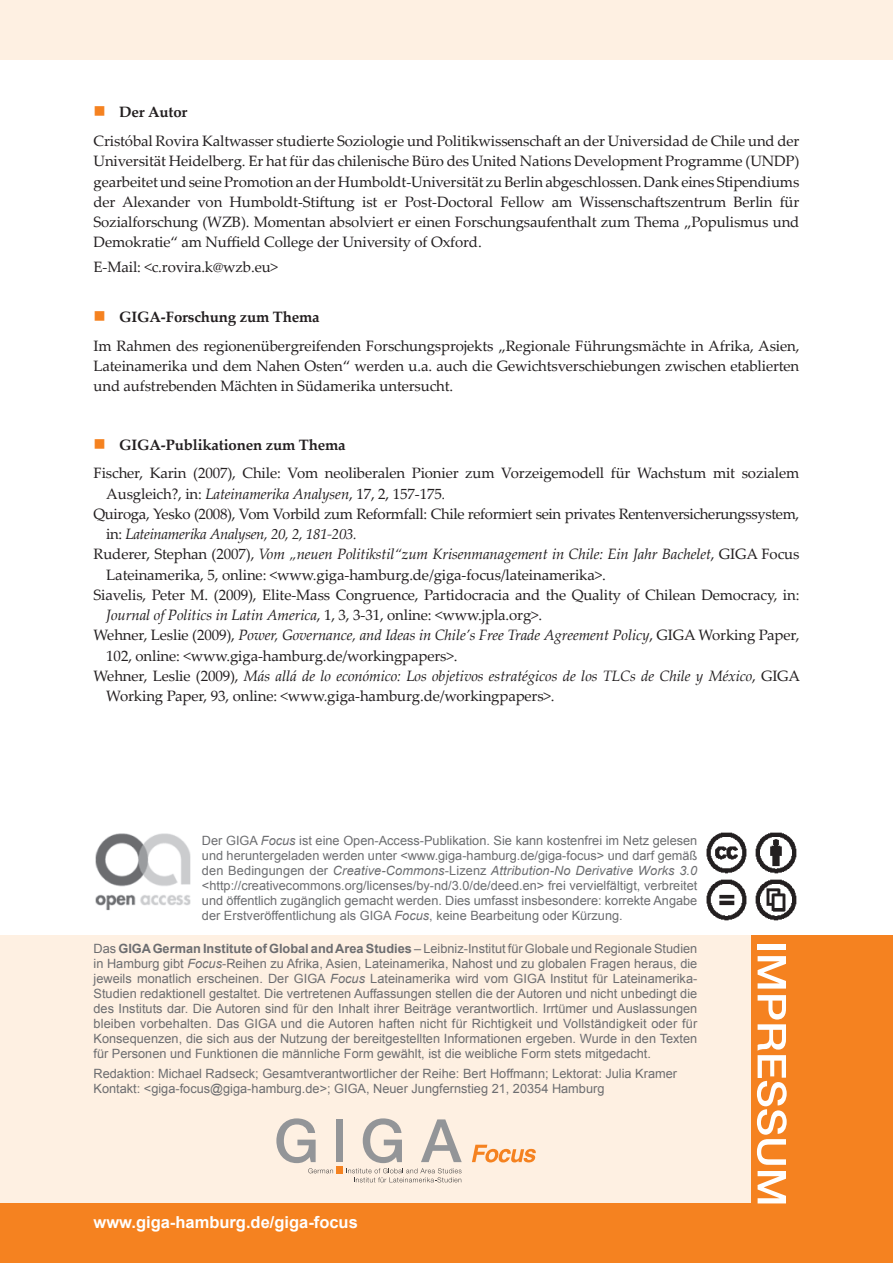
<style>
.page{position:relative;width:893px;height:1263px;background:#fff}
.page>*{position:absolute;margin:0;border:0;box-sizing:border-box;transform-origin:0 0}
.t1{font:700 16.5px "Arial";color:#fff}
.t2{font:16.5px "Wingdings";color:#f58220}
.t3{font:15px/20.2px "Palatino Linotype";letter-spacing:-.01em;color:#231f20;text-align:justify}
.t4{font:italic 15px "Palatino Linotype";letter-spacing:-.01em;color:#231f20}
.t5{font:700 15px "Palatino Linotype";letter-spacing:-.01em;color:#231f20}
.t6{font:12.75px/15px "Arial";color:#6c6d70;text-align:justify}
.s1{font-style:italic}
.s2{font-style:normal}
.s3{font-weight:700}
</style>
<div class="page">
<div style="left:0;top:935px;width:893px;height:328px;background:#fef0e2"></div>
<div style="left:752px;top:935px;width:141px;height:328px;background:#f58220"></div>
<div style="left:758px;top:944px;width:28px;height:5px;background:#fff"></div>
<svg style="left:758px;top:956px;width:28px;height:32px"></svg>
<svg style="left:757px;top:995px;width:30px;height:170px"></svg>
<svg style="left:758px;top:1171px;width:28px;height:32px"></svg>
<div style="left:0;top:1203px;width:753px;height:60px;background:#f58220"></div>
<div style="left:0;top:0;width:893px;height:60px;background:#fef0e2"></div>
<img style="left:96px;top:833px;width:95px;height:78px">
<img style="left:755px;top:832px;width:42px;height:42px">
<img style="left:706px;top:879px;width:41px;height:42px">
<img style="left:755px;top:879px;width:42px;height:42px">
<img style="left:706px;top:832px;width:41px;height:42px">
<div style="left:336px;top:1119px;width:7px;height:43px;background:#939598"></div>
<svg style="left:276px;top:1118px;width:57px;height:55px"></svg>
<svg style="left:346px;top:1118px;width:116px;height:64px"></svg>
<div style="left:336px;top:1166px;width:7px;height:7px;background:#f58220"></div>
<svg style="left:472px;top:1145px;width:64px;height:17px"></svg>
<p class="t2" style="left:94px;top:102px;width:14px">■</p>
<p class="t5" style="left:119px;top:102px;width:70px">Der Autor</p>
<p class="t3" style="left:94px;top:130px;width:707px">Cristóbal Rovira Kaltwasser studierte Soziologie und Politikwissenschaft an der Universidad de Chile und der Universität Heidelberg. Er hat für das chilenische Büro des United Nations Development Programme (UNDP) gearbeitet und seine Promotion an der Humboldt-Universität zu Berlin abgeschlossen. Dank eines Stipendiums der Alexander von Humboldt-Stiftung ist er Post-Doctoral Fellow am Wissenschaftszentrum Berlin für Sozialforschung (WZB). Momentan absolviert er einen Forschungsaufenthalt zum Thema „Populismus und Demokratie“ am Nuffield College der University of Oxford.</p>
<p class="t3" style="left:94px;top:256px;width:186px">E-Mail: &lt;c.rovira.k@wzb.eu&gt;</p>
<p class="t5" style="left:119px;top:306px;width:202px">GIGA-Forschung zum Thema</p>
<p class="t3" style="left:94px;top:335px;width:707px">Im Rahmen des regionenübergreifenden Forschungsprojekts „Regionale Führungsmächte in Afrika, Asien, Lateinamerika und dem Nahen Osten“ werden u.a. auch die Gewichtsverschiebungen zwischen etablierten und aufstrebenden Mächten in Südamerika untersucht.</p>
<p class="t2" style="left:94px;top:307px;width:14px">■</p>
<p class="t5" style="left:119px;top:434px;width:228px">GIGA-Publikationen zum Thema</p>
<p class="t3" style="left:94px;top:463px;width:707px">Fischer, Karin (2007), Chile: Vom neoliberalen Pionier zum Vorzeigemodell für Wachstum mit sozialem</p>
<p class="t3" style="left:106px;top:483px;width:341px">Ausgleich?, in: <span class="s1">Lateinamerika Analysen</span>, 17, 2, 157-175<span class="s1">.</span></p>
<p class="t3" style="left:94px;top:503px;width:707px">Quiroga, Yesko (2008), Vom Vorbild zum Reformfall: Chile reformiert sein privates Rentenversicherungssystem,</p>
<p class="t4" style="left:106px;top:523px;width:252px"><span class="s2">in:</span> Lateinamerika Analysen, 20, 2, 181-203.</p>
<p class="t4" style="left:94px;top:544px;width:707px"><span class="s2">Ruderer, Stephan (2007),</span> Vom „neuen Politikstil“zum Krisenmanagement in Chile: Ein Jahr Bachelet<span class="s2">, GIGA Focus</span></p>
<p class="t3" style="left:106px;top:564px;width:501px">Lateinamerika, 5, online: &lt;www.giga-hamburg.de/giga-focus/lateinamerika&gt;.</p>
<p class="t3" style="left:94px;top:584px;width:707px">Siavelis, Peter M. (2009), Elite-Mass Congruence, Partidocracia and the Quality of Chilean Democracy, in:</p>
<p class="t3" style="left:106px;top:604px;width:437px"><span class="s1">Journal of Politics in Latin America</span>, 1, 3, 3-31, online: &lt;www.jpla.org&gt;.</p>
<p class="t4" style="left:94px;top:625px;width:707px"><span class="s2">Wehner, Leslie (2009),</span> Power, Governance, and Ideas in Chile’s Free Trade Agreement Policy<span class="s2">, GIGA Working Paper,</span></p>
<p class="t3" style="left:106px;top:645px;width:353px">102, online: &lt;www.giga-hamburg.de/workingpapers&gt;.</p>
<p class="t4" style="left:94px;top:665px;width:708px"><span class="s2">Wehner, Leslie (2009),</span> Más allá de lo económico: Los objetivos estratégicos de los TLCs de Chile y México<span class="s2">, GIGA</span></p>
<p class="t3" style="left:106px;top:685px;width:450px">Working Paper, 93, online: &lt;www.giga-hamburg.de/workingpapers&gt;.</p>
<p class="t2" style="left:94px;top:435px;width:14px">■</p>
<p class="t6" style="left:202px;top:833px;width:497px">Der GIGA <span class="s1">Focus</span> ist eine Open-Access-Publikation. Sie kann kostenfrei im Netz gelesen und heruntergeladen werden unter &lt;www.giga-hamburg.de/giga-focus&gt; und darf gemäß den Bedingungen der <span class="s1">Creative-Commons</span>-Lizenz <span class="s1">Attribution-No Derivative Works 3.0 </span>&lt;http://creativecommons.org/licenses/by-nd/3.0/de/deed.en&gt; frei vervielfältigt, verbreitet und öffentlich zugänglich gemacht werden. Dies umfasst insbesondere: korrekte Angabe der Erstveröffentlichung als GIGA <span class="s1">Focus</span>, keine Bearbeitung oder Kürzung.</p>
<p class="t6" style="left:94px;top:941px;width:605px">Das <span class="s3">GIGA German Institute of Global and Area Studies</span> – Leibniz-Institut für Globale und Regionale Studien in Hamburg gibt <span class="s1">Focus</span>-Reihen zu Afrika, Asien, Lateinamerika, Nahost und zu globalen Fragen heraus, die jeweils monatlich erscheinen. Der GIGA <span class="s1">Focus</span> Lateinamerika wird vom GIGA Institut für Lateinamerika-Studien redaktionell gestaltet. Die vertretenen Auffassungen stellen die der Autoren und nicht unbedingt die des Instituts dar. Die Autoren sind für den Inhalt ihrer Beiträge verantwortlich. Irrtümer und Auslassungen bleiben vorbehalten. Das GIGA und die Autoren haften nicht für Richtigkeit und Vollständigkeit oder für Konsequenzen, die sich aus der Nutzung der bereitgestellten Informationen ergeben. Wurde in den Texten für Personen und Funktionen die männliche Form gewählt, ist die weibliche Form stets mitgedacht.</p>
<p class="t6" style="left:94px;top:1066px;width:585px">Redaktion: Michael Radseck; Gesamtverantwortlicher der Reihe: Bert Hoffmann; Lektorat: Julia Kramer<br>Kontakt: &lt;giga-focus@giga-hamburg.de&gt;; GIGA, Neuer Jungfernstieg 21, 20354 Hamburg</p>
<p class="t1" style="left:94px;top:1211px;width:266px">www.giga-hamburg.de/giga-focus</p>
</div>
